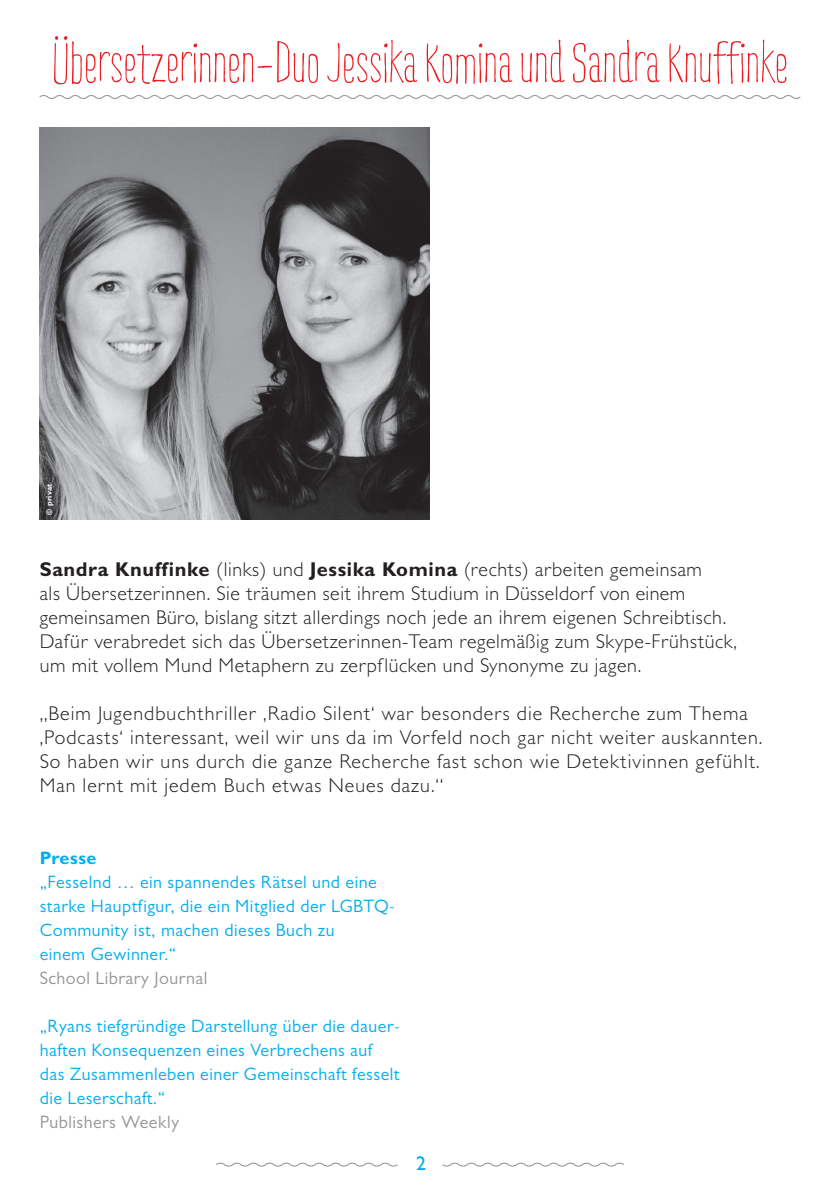
<style>
.page{position:relative;width:840px;height:1191px;background:#fff}
.page>*{position:absolute;margin:0;border:0;box-sizing:border-box;transform-origin:0 0}
.t1{font:56px "Ridemy Bike Pro";color:#ee1d23}
.t2{font:300 20px/24px "Gill Sans MT Std";letter-spacing:.03em;color:#231f20}
.t3{font:300 20px/24px "Gill Sans MT Std";letter-spacing:.05em;color:#231f20}
.t4{font:500 20px "Gill Sans MT Std";color:#00aeef}
.t5{font:18px/24px "Gill Sans MT Std";letter-spacing:.025em;color:#00aeef}
.t6{font:18px "Gill Sans MT Std";letter-spacing:.025em;color:#939598}
.t7{font:700 18px "Gill Sans MT Std";letter-spacing:.025em;color:#00aeef}
.t8{font:700 8px "Gill Sans MT Std";letter-spacing:.02em;color:#fff}
.s1{font-weight:700}
</style>
<div class="page">
<svg style="left:442px;top:1162px;width:182px;height:5px"></svg>
<svg style="left:216px;top:1162px;width:182px;height:5px"></svg>
<img style="left:40px;top:128px;width:389px;height:391px">
<svg style="left:39px;top:95px;width:762px;height:4px"></svg>
<h1 class="t1" style="left:52px;top:28px;width:737px">Übersetzerinnen-Duo Jessika Komina und Sandra Knuffinke</h1>
<p class="t8" style="left:44px;top:515px;width:33px;rotate:-90deg">© privat</p>
<p class="t2" style="left:40px;top:557px;width:698px"><span class="s1">Sandra Knuffinke</span> (links) und <span class="s1">Jessika Komina</span> (rechts) arbeiten gemeinsam<br>als Übersetzerinnen. Sie träumen seit ihrem Studium in Düsseldorf von einem gemeinsamen Büro, bislang sitzt allerdings noch jede an ihrem eigenen Schreibtisch.<br>Dafür verabredet sich das Übersetzerinnen-Team regelmäßig zum Skype-Frühstück, um mit vollem Mund Metaphern zu zerpflücken und Synonyme zu jagen.</p>
<p class="t3" style="left:40px;top:701px;width:723px">„Beim Jugendbuchthriller ‚Radio Silent‘ war besonders die Recherche zum Thema ‚Podcasts‘ interessant, weil wir uns da im Vorfeld noch gar nicht weiter auskannten.<br>So haben wir uns durch die ganze Recherche fast schon wie Detektivinnen gefühlt.<br>Man lernt mit jedem Buch etwas Neues dazu.“</p>
<p class="t7" style="left:40px;top:847px;width:58px">Presse</p>
<p class="t5" style="left:40px;top:870px;width:356px">„Fesselnd … ein spannendes Rätsel und eine starke Hauptfigur, die ein Mitglied der LGBTQ-Community ist, machen dieses Buch zu<br>einem Gewinner.“</p>
<p class="t6" style="left:40px;top:968px;width:169px">School Library Journal</p>
<p class="t5" style="left:40px;top:1014px;width:361px">„Ryans tiefgründige Darstellung über die dauer&shy;haften Konsequenzen eines Verbrechens auf das Zusammenleben einer Gemeinschaft fesselt die Leserschaft.“</p>
<p class="t6" style="left:40px;top:1112px;width:141px">Publishers Weekly</p>
<p class="t4" style="left:416px;top:1150px;width:11px">2</p>
</div>
